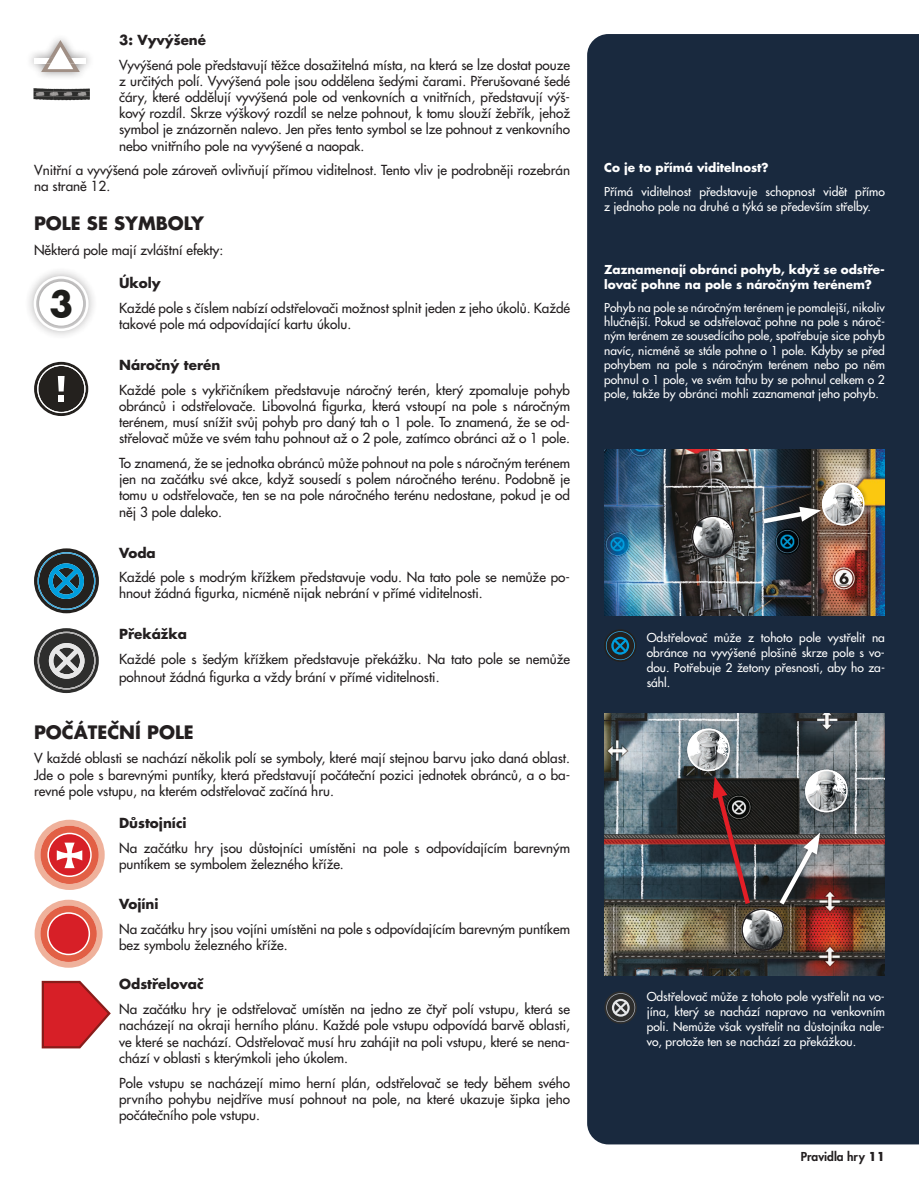
<style>
.page{position:relative;width:919px;height:1187px;background:#fff}
.page>*{position:absolute;margin:0;border:0;box-sizing:border-box;transform-origin:0 0}
.t1{font:700 34.95px "Futura";color:#1d1d1b}
.t2{font:700 34.65px "Futura";color:#1d1d1b}
.t3{font:18px "Futura Bold CZ";color:#231f20}
.t4{font:13.5px/16.2px "Futura Medium CZ";color:#231f20;text-align:justify}
.t5{font:13.5px "Futura Bold CZ";color:#231f20}
.t6{font:12px/15px "Futura Medium CZ";color:#fff;text-align:justify}
.t7{font:12px/14.4px "Futura Bold CZ";color:#fff}
.t8{font:12px "Futura Heavy CZ";color:#231f20}
.s1{font-family:"Futura Bold CZ"}
</style>
<div class="page">
<div style="left:587px;top:34px;width:331px;height:1110px;background:#19293e"></div>
<svg style="left:34px;top:628px;width:65px;height:65px"></svg>
<svg style="left:34px;top:548px;width:65px;height:65px"></svg>
<svg style="left:34px;top:362px;width:54px;height:54px"></svg>
<div style="left:25px;top:267px;width:73px;height:73px;background:#231f20;opacity:.5"></div>
<svg style="left:34px;top:276px;width:55px;height:55px"></svg>
<svg style="left:34px;top:819px;width:71px;height:70px"></svg>
<svg style="left:42px;top:980px;width:69px;height:68px"></svg>
<svg style="left:35px;top:899px;width:68px;height:68px"></svg>
<img style="left:33px;top:88px;width:21px;height:12px">
<div style="left:25px;top:32px;width:69px;height:49px;background:#231f20;opacity:.5"></div>
<div style="left:34px;top:58px;width:51px;height:6px;background:#fff"></div>
<svg style="left:41px;top:40px;width:39px;height:32px"></svg>
<svg style="left:604px;top:629px;width:32px;height:32px"></svg>
<svg style="left:604px;top:991px;width:32px;height:32px"></svg>
<img style="left:604px;top:713px;width:280px;height:262px">
<div style="left:708px;top:773px;width:45px;height:135px;background:#231f20;opacity:.5"></div>
<svg style="left:712px;top:776px;width:41px;height:132px;background:#493235"></svg>
<div style="left:775px;top:828px;width:49px;height:80px;background:#231f20;opacity:.5"></div>
<svg style="left:775px;top:832px;width:45px;height:77px;background:#645c5d"></svg>
<div style="left:738px;top:905px;width:50px;height:51px;background:#231f20;opacity:.5"></div>
<img style="left:741px;top:908px;width:42px;height:42px;border-radius:21px">
<div style="left:741px;top:908px;width:42px;height:42px;border:2px solid #231f20;border-radius:50%"></div>
<div style="left:684px;top:725px;width:50px;height:52px;background:#231f20;opacity:.5"></div>
<img style="left:687px;top:728px;width:42px;height:43px;border-radius:21px">
<div style="left:687px;top:728px;width:42px;height:43px;border:2px solid #fff;border-radius:50%"></div>
<div style="left:801px;top:766px;width:51px;height:52px;background:#231f20;opacity:.5"></div>
<img style="left:805px;top:769px;width:42px;height:43px;border-radius:21px">
<div style="left:805px;top:769px;width:42px;height:43px;border:2px solid #fff;border-radius:50%"></div>
<img style="left:604px;top:450px;width:280px;height:165px">
<div style="left:759px;top:502px;width:66px;height:25px;background:#231f20;opacity:.5"></div>
<svg style="left:758px;top:506px;width:60px;height:20px"></svg>
<div style="left:688px;top:512px;width:51px;height:52px;background:#231f20;opacity:.5"></div>
<img style="left:691px;top:515px;width:43px;height:43px;border-radius:21px">
<div style="left:691px;top:515px;width:43px;height:43px;border:2px solid #231f20;border-radius:50%"></div>
<div style="left:818px;top:479px;width:51px;height:52px;background:#231f20;opacity:.5"></div>
<img style="left:821px;top:483px;width:43px;height:42px;border-radius:21px">
<div style="left:821px;top:483px;width:43px;height:42px;border:2px solid #fff;border-radius:50%"></div>
<p class="t5" style="left:119px;top:31px;width:88px">3: Vyvýšené</p>
<p class="t4" style="left:119px;top:56px;width:452px">Vyvýšená pole představují těžce dosažitelná místa, na která se lze dostat pouze z určitých polí. Vyvýšená pole jsou oddělena šedými čarami. Přerušované šedé čáry, které oddělují vyvýšená pole od venkovních a vnitřních, představují výš&shy;kový rozdíl. Skrze výškový rozdíl se nelze pohnout, k tomu slouží žebřík, jehož symbol je znázorněn nalevo. Jen přes tento symbol se lze pohnout z venkovního nebo vnitřního pole na vyvýšené a naopak.</p>
<p class="t4" style="left:34px;top:162px;width:537px">Vnitřní a vyvýšená pole zároveň ovlivňují přímou viditelnost. Tento vliv je podrobněji rozebrán na straně 12.</p>
<h3 class="t3" style="left:34px;top:211px;width:171px">POLE SE SYMBOLY</h3>
<p class="t4" style="left:34px;top:242px;width:191px">Některá pole mají zvláštní efekty:</p>
<p class="t5" style="left:119px;top:274px;width:43px">Úkoly</p>
<p class="t4" style="left:119px;top:300px;width:452px">Každé pole s číslem nabízí odstřelovači možnost splnit jeden z jeho úkolů. Každé takové pole má odpovídající kartu úkolu.</p>
<p class="t5" style="left:119px;top:356px;width:103px">Náročný terén</p>
<p class="t4" style="left:119px;top:381px;width:452px">Každé pole s vykřičníkem představuje náročný terén, který zpomaluje pohyb obránců i odstřelovače. Libovolná figurka, která vstoupí na pole s náročným terénem, musí snížit svůj pohyb pro daný tah o 1 pole. To znamená, že se od&shy;střelovač může ve svém tahu pohnout až o 2 pole, zatímco obránci až o 1 pole.</p>
<p class="t4" style="left:119px;top:455px;width:452px">To znamená, že se jednotka obránců může pohnout na pole s náročným terénem jen na začátku své akce, když sousedí s polem náročného terénu. Podobně je tomu u odstřelovače, ten se na pole náročného terénu nedostane, pokud je od něj 3 pole daleko.</p>
<p class="t5" style="left:119px;top:543px;width:38px">Voda</p>
<p class="t4" style="left:119px;top:569px;width:452px">Každé pole s modrým křížkem představuje vodu. Na tato pole se nemůže po&shy;hnout žádná figurka, nicméně nijak nebrání v přímé viditelnosti.</p>
<p class="t5" style="left:119px;top:625px;width:69px">Překážka</p>
<p class="t4" style="left:119px;top:650px;width:452px;line-height:18px">Každé pole s šedým křížkem představuje překážku. Na tato pole se nemůže pohnout žádná figurka a vždy brání v přímé viditelnosti.</p>
<h3 class="t3" style="left:34px;top:720px;width:161px">POČÁTEČNÍ POLE</h3>
<p class="t4" style="left:34px;top:750px;width:537px">V každé oblasti se nachází několik polí se symboly, které mají stejnou barvu jako daná oblast.<br>Jde o pole s barevnými puntíky, která představují počáteční pozici jednotek obránců, a o ba&shy;revné pole vstupu, na kterém odstřelovač začíná hru.</p>
<p class="t5" style="left:119px;top:814px;width:69px">Důstojníci</p>
<p class="t4" style="left:119px;top:840px;width:452px">Na začátku hry jsou důstojníci umístěni na pole s odpovídajícím barevným puntíkem se symbolem železného kříže.</p>
<p class="t5" style="left:119px;top:894px;width:41px">Vojíni</p>
<p class="t4" style="left:119px;top:920px;width:452px">Na začátku hry jsou vojíni umístěni na pole s odpovídajícím barevným puntíkem bez symbolu železného kříže.</p>
<p class="t5" style="left:119px;top:975px;width:86px">Odstřelovač</p>
<p class="t4" style="left:119px;top:1001px;width:452px">Na začátku hry je odstřelovač umístěn na jedno ze čtyř polí vstupu, která se nacházejí na okraji herního plánu. Každé pole vstupu odpovídá barvě oblasti, ve které se nachází. Odstřelovač musí hru zahájit na poli vstupu, které se nena&shy;chází v oblasti s kterýmkoli jeho úkolem.</p>
<p class="t4" style="left:119px;top:1074px;width:452px">Pole vstupu se nacházejí mimo herní plán, odstřelovač se tedy během svého prvního pohybu nejdříve musí pohnout na pole, na které ukazuje šipka jeho počátečního pole vstupu.</p>
<h2 class="t2" style="left:289px;top:71px;width:25px">3</h2>
<h1 class="t1" style="left:50px;top:280px;width:25px">3</h1>
<h1 class="t1" style="left:279px;top:759px;width:25px">3</h1>
<p class="t7" style="left:604px;top:160px;width:166px">Co je to přímá viditelnost?</p>
<p class="t6" style="left:604px;top:184px;width:282px">Přímá viditelnost představuje schopnost vidět přímo z jednoho pole na druhé a týká se především střelby.</p>
<p class="t7" style="left:604px;top:262px;width:282px">Zaznamenají obránci pohyb, když se odstře&shy;lovač pohne na pole s náročným terénem?</p>
<p class="t6" style="left:604px;top:300px;width:282px;line-height:14.4px">Pohyb na pole se náročným terénem je pomalejší, nikoliv hlučnější. Pokud se odstřelovač pohne na pole s nároč&shy;ným terénem ze sousedícího pole, spotřebuje sice pohyb navíc, nicméně se stále pohne o 1 pole. Kdyby se před pohybem na pole s náročným terénem nebo po něm pohnul o 1 pole, ve svém tahu by se pohnul celkem o 2 pole, takže by obránci mohli zaznamenat jeho pohyb.</p>
<p class="t6" style="left:646px;top:630px;width:240px">Odstřelovač může z tohoto pole vystřelit na obránce na vyvýšené plošině skrze pole s vo&shy;dou. Potřebuje 2 žetony přesnosti, aby ho za&shy;sáhl.</p>
<p class="t6" style="left:646px;top:988px;width:240px">Odstřelovač může z tohoto pole vystřelit na vo&shy;jína, který se nachází napravo na venkovním poli. Nemůže však vystřelit na důstojníka nale&shy;vo, protože ten se nachází za překážkou.</p>
<p class="t8" style="left:800px;top:1149px;width:86px">Pravidla hry <span class="s1">11</span></p>
</div>
